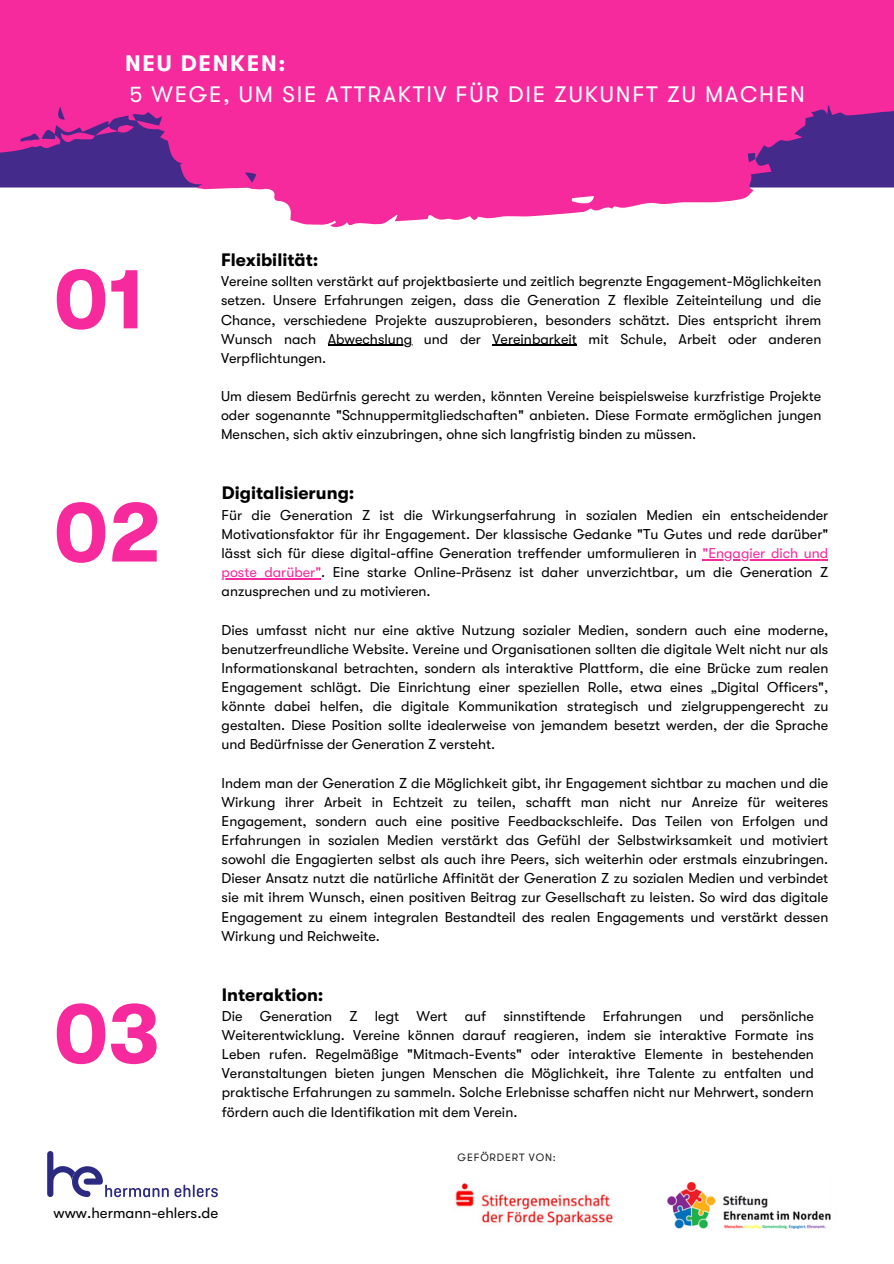
<style>
.page{position:relative;width:894px;height:1264px;background:#fff}
.page>*{position:absolute;margin:0;border:0;box-sizing:border-box;transform-origin:0 0}
.t1{font:700 85.5px "GT Walsheim";color:#f6299d}
.t2{font:22.35px "GT Walsheim";letter-spacing:.08em;color:#fff}
.t3{font:700 22.35px "GT Walsheim";letter-spacing:.08em;color:#fff}
.t4{font:700 18px "GT Walsheim";color:#000}
.t5{font:15px "GT Walsheim";color:#000}
.t6{font:14.25px/19.2px "GT Walsheim";color:#000;text-align:justify}
.t7{font:10.65px "GT Walsheim";letter-spacing:.08em;color:#222}
.s1{color:#f6299d}
</style>
<div class="page">
<hr style="left:702px;top:559px;width:126px;height:1px;background:#f6299d">
<hr style="left:221px;top:578px;width:100px;height:1px;background:#f6299d">
<img style="left:667px;top:1181px;width:164px;height:48px">
<img style="left:455px;top:1182px;width:158px;height:46px">
<svg style="left:0;top:0;width:893px;height:227px;background:#e741a6"></svg>
<svg style="left:60px;top:124px;width:74px;height:22px;background:#802991"></svg>
<svg style="left:47px;top:1151px;width:171px;height:46px"></svg>
<hr style="left:327px;top:345px;width:85px;height:1px;background:#000">
<hr style="left:492px;top:345px;width:85px;height:1px;background:#000">
<h4 class="t3" style="left:125px;top:51px;width:162px">NEU DENKEN:</h4>
<p class="t2" style="left:129px;top:81px;width:676px">5 WEGE, UM SIE ATTRAKTIV FÜR DIE ZUKUNFT ZU MACHEN</p>
<h4 class="t1" style="left:53px;top:251px;width:93px">01</h4>
<h4 class="t1" style="left:53px;top:484px;width:109px">02</h4>
<p class="t1" style="left:53px;top:985px;width:108px">03</p>
<p class="t4" style="left:221px;top:249px;width:99px">Flexibilität:</p>
<h3 class="t6" style="left:221px;top:272px;width:601px">Vereine sollten verstärkt auf projektbasierte und zeitlich begrenzte Engagement-Möglichkeiten setzen. Unsere Erfahrungen zeigen, dass die Generation Z flexible Zeiteinteilung und die Chance, verschiedene Projekte auszuprobieren, besonders schätzt. Dies entspricht ihrem Wunsch nach</h3>
<h4 class="t6" style="left:327px;top:329px;width:495px">Abwechslung und der Vereinbarkeit mit Schule, Arbeit oder anderen</h4>
<h4 class="t6" style="left:221px;top:348px;width:107px">Verpflichtungen.</h4>
<h4 class="t6" style="left:221px;top:387px;width:601px">Um diesem Bedürfnis gerecht zu werden, könnten Vereine beispielsweise kurzfristige Projekte oder sogenannte "Schnuppermitgliedschaften" anbieten. Diese Formate ermöglichen jungen Menschen, sich aktiv einzubringen, ohne sich langfristig binden zu müssen.</h4>
<h4 class="t4" style="left:222px;top:482px;width:134px">Digitalisierung:</h4>
<p class="t6" style="left:221px;top:505px;width:608px">Für die Generation Z ist die Wirkungserfahrung in sozialen Medien ein entscheidender Motivationsfaktor für ihr Engagement. Der klassische Gedanke "Tu Gutes und rede darüber" lässt sich für diese digital-affine Generation treffender umformulieren in <span class="s1">"Engagier dich und</span></p>
<h1 class="t6" style="left:221px;top:563px;width:608px"><span class="s1">poste darüber"</span>. Eine starke Online-Präsenz ist daher unverzichtbar, um die Generation Z anzusprechen und zu motivieren.</h1>
<h1 class="t6" style="left:221px;top:620px;width:608px">Dies umfasst nicht nur eine aktive Nutzung sozialer Medien, sondern auch eine moderne, benutzerfreundliche Website. Vereine und Organisationen sollten die digitale Welt nicht nur als Informationskanal betrachten, sondern als interaktive Plattform, die eine Brücke zum realen Engagement schlägt. Die Einrichtung einer speziellen Rolle, etwa eines „Digital Officers",</h1>
<h2 class="t6" style="left:221px;top:696px;width:608px">könnte dabei helfen, die digitale Kommunikation strategisch und zielgruppengerecht zu gestalten. Diese Position sollte idealerweise von jemandem besetzt werden, der die Sprache und Bedürfnisse der Generation Z versteht.</h2>
<h2 class="t6" style="left:221px;top:773px;width:608px">Indem man der Generation Z die Möglichkeit gibt, ihr Engagement sichtbar zu machen und die Wirkung ihrer Arbeit in Echtzeit zu teilen, schafft man nicht nur Anreize für weiteres Engagement, sondern auch eine positive Feedbackschleife. Das Teilen von Erfolgen und Erfahrungen in sozialen Medien verstärkt das Gefühl der Selbstwirksamkeit und motiviert</h2>
<h3 class="t6" style="left:221px;top:849px;width:608px">sowohl die Engagierten selbst als auch ihre Peers, sich weiterhin oder erstmals einzubringen.<br>Dieser Ansatz nutzt die natürliche Affinität der Generation Z zu sozialen Medien und verbindet sie mit ihrem Wunsch, einen positiven Beitrag zur Gesellschaft zu leisten. So wird das digitale Engagement zu einem integralen Bestandteil des realen Engagements und verstärkt dessen Wirkung und Reichweite.</h3>
<p class="t4" style="left:222px;top:984px;width:103px">Interaktion:</p>
<h4 class="t6" style="left:222px;top:1006px;width:593px">Die Generation Z legt Wert auf sinnstiftende Erfahrungen und persönliche Weiterentwicklung. Vereine können darauf reagieren, indem sie interaktive Formate ins Leben rufen. Regelmäßige "Mitmach-Events" oder interaktive Elemente in bestehenden Veranstaltungen bieten jungen Menschen die Möglichkeit, ihre Talente zu entfalten und praktische Erfahrungen zu sammeln. Solche Erlebnisse schaffen nicht nur Mehrwert, sondern fördern auch die Identifikation mit dem Verein.</h4>
<h3 class="t7" style="left:457px;top:1151px;width:100px">GEFÖRDERT VON:</h3>
<h4 class="t5" style="left:53px;top:1203px;width:166px">www.hermann-ehlers.de</h4>
</div>
